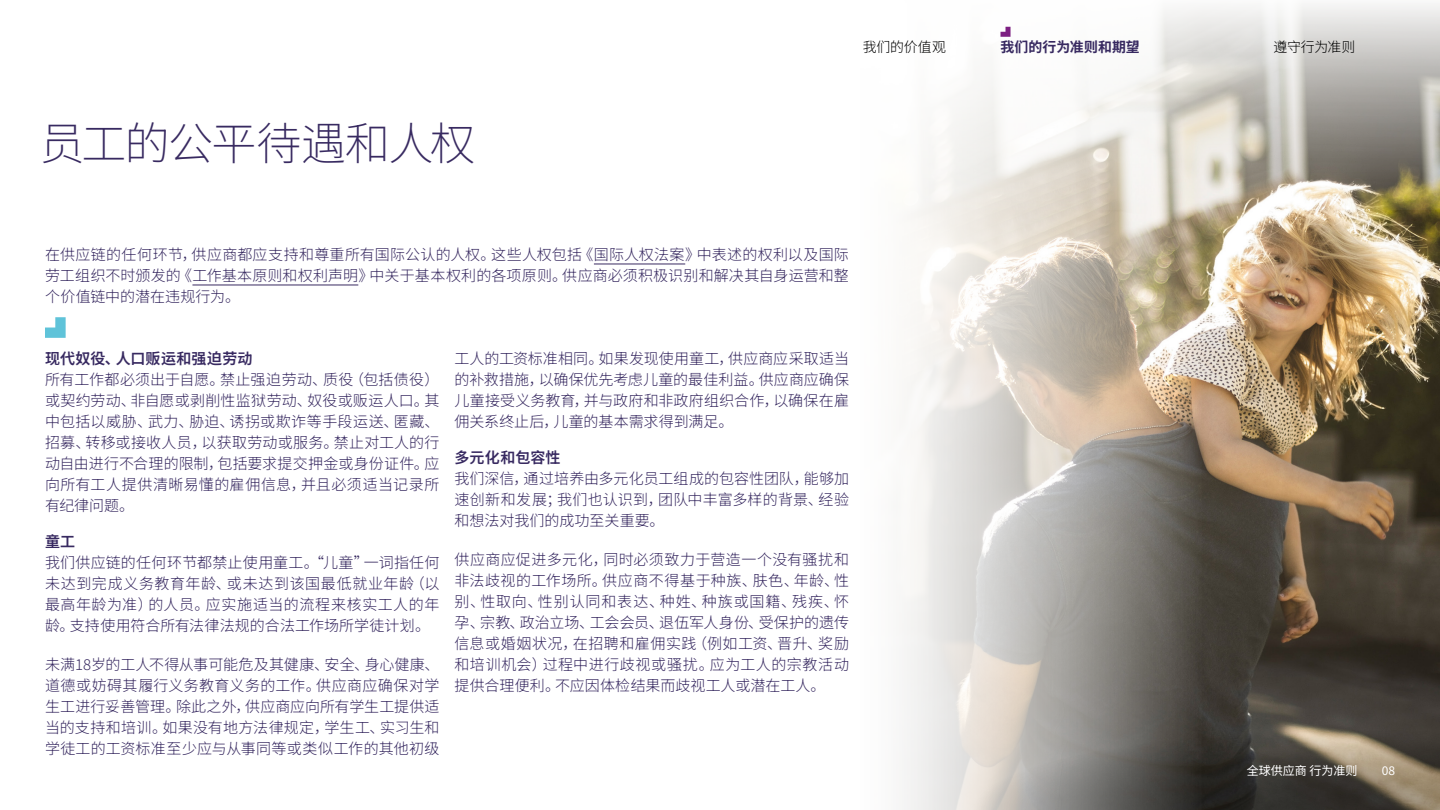
<style>
.page{position:relative;width:1440px;height:810px;background:#fff}
.page>*{position:absolute;margin:0;border:0;box-sizing:border-box;transform-origin:0 0}
.t1{font:200 45px "Noto Sans SC";letter-spacing:-.035em;color:#382a61}
.t2{font:300 15px/21px "Noto Sans SC";letter-spacing:.015em;color:#382a61;text-align:justify}
.t3{font:600 15px "Noto Sans SC";letter-spacing:.005em;color:#382a61}
.t4{font:300 13.88px "Noto Sans SC";letter-spacing:-.01em;color:#000}
.t5{font:700 13.88px "Noto Sans SC";letter-spacing:.005em;color:#382a61}
.t6{font:12px "Noto Sans SC";color:#fff}
</style>
<div class="page">
<img style="left:1202px;top:210px;width:238px;height:520px">
<svg style="left:902px;top:210px;width:300px;height:600px"></svg>
<svg style="left:917px;top:4px;width:523px;height:206px"></svg>
<svg style="left:970px;top:730px;width:470px;height:80px;background:#6f6b63"></svg>
<hr style="left:594px;top:264px;width:91px;height:1px;background:#382a61">
<hr style="left:192px;top:285px;width:166px;height:1px;background:#382a61">
<svg style="left:45px;top:317px;width:21px;height:21px"></svg>
<svg style="left:1000px;top:27px;width:11px;height:10px"></svg>
<h1 class="t1" style="left:40px;top:118px;width:437px">员工的公平待遇和人权</h1>
<p class="t4" style="left:863px;top:39px;width:85px">我们的价值观</p>
<p class="t5" style="left:1000px;top:39px;width:141px">我们的行为准则和期望</p>
<p class="t4" style="left:1274px;top:39px;width:83px">遵守行为准则</p>
<p class="t2" style="left:45px;top:245px;width:805px">在供应链的任何环节，供应商都应支持和尊重所有国际公认的人权。这些人权包括《国际人权法案》中表述的权利以及国际劳工组织不时颁发的《工作基本原则和权利声明》中关于基本权利的各项原则。供应商必须积极识别和解决其自身运营和整个价值链中的潜在违规行为。</p>
<p class="t3" style="left:45px;top:350px;width:209px">现代奴役、人口贩运和强迫劳动</p>
<p class="t2" style="left:45px;top:369px;width:396px">所有工作都必须出于自愿。禁止强迫劳动、质役（包括债役）或契约劳动、非自愿或剥削性监狱劳动、奴役或贩运人口。其中包括以威胁、武力、胁迫、诱拐或欺诈等手段运送、匿藏、招募、转移或接收人员，以获取劳动或服务。禁止对工人的行动自由进行不合理的限制，包括要求提交押金或身份证件。应向所有工人提供清晰易懂的雇佣信息，并且必须适当记录所有纪律问题。</p>
<p class="t3" style="left:45px;top:533px;width:32px">童工</p>
<p class="t2" style="left:45px;top:552px;width:396px">我们供应链的任何环节都禁止使用童工。“儿童”一词指任何未达到完成义务教育年龄、或未达到该国最低就业年龄（以最高年龄为准）的人员。应实施适当的流程来核实工人的年龄。支持使用符合所有法律法规的合法工作场所学徒计划。</p>
<p class="t2" style="left:45px;top:654px;width:396px">未满18岁的工人不得从事可能危及其健康、安全、身心健康、道德或妨碍其履行义务教育义务的工作。供应商应确保对学生工进行妥善管理。除此之外，供应商应向所有学生工提供适当的支持和培训。如果没有地方法律规定，学生工、实习生和学徒工的工资标准至少应与从事同等或类似工作的其他初级</p>
<p class="t2" style="left:455px;top:348px;width:396px">工人的工资标准相同。如果发现使用童工，供应商应采取适当的补救措施，以确保优先考虑儿童的最佳利益。供应商应确保儿童接受义务教育，并与政府和非政府组织合作，以确保在雇佣关系终止后，儿童的基本需求得到满足。</p>
<p class="t3" style="left:455px;top:449px;width:107px">多元化和包容性</p>
<p class="t2" style="left:455px;top:468px;width:396px">我们深信，通过培养由多元化员工组成的包容性团队，能够加速创新和发展；我们也认识到，团队中丰富多样的背景、经验和想法对我们的成功至关重要。</p>
<p class="t2" style="left:455px;top:549px;width:396px">供应商应促进多元化，同时必须致力于营造一个没有骚扰和非法歧视的工作场所。供应商不得基于种族、肤色、年龄、性别、性取向、性别认同和表达、种姓、种族或国籍、残疾、怀孕、宗教、政治立场、工会会员、退伍军人身份、受保护的遗传信息或婚姻状况，在招聘和雇佣实践（例如工资、晋升、奖励和培训机会）过程中进行歧视或骚扰。应为工人的宗教活动提供合理便利。不应因体检结果而歧视工人或潜在工人。</p>
<p class="t6" style="left:1247px;top:763px;width:112px">全球供应商 行为准则</p>
<p class="t6" style="left:1382px;top:763px;width:15px">08</p>
</div>
